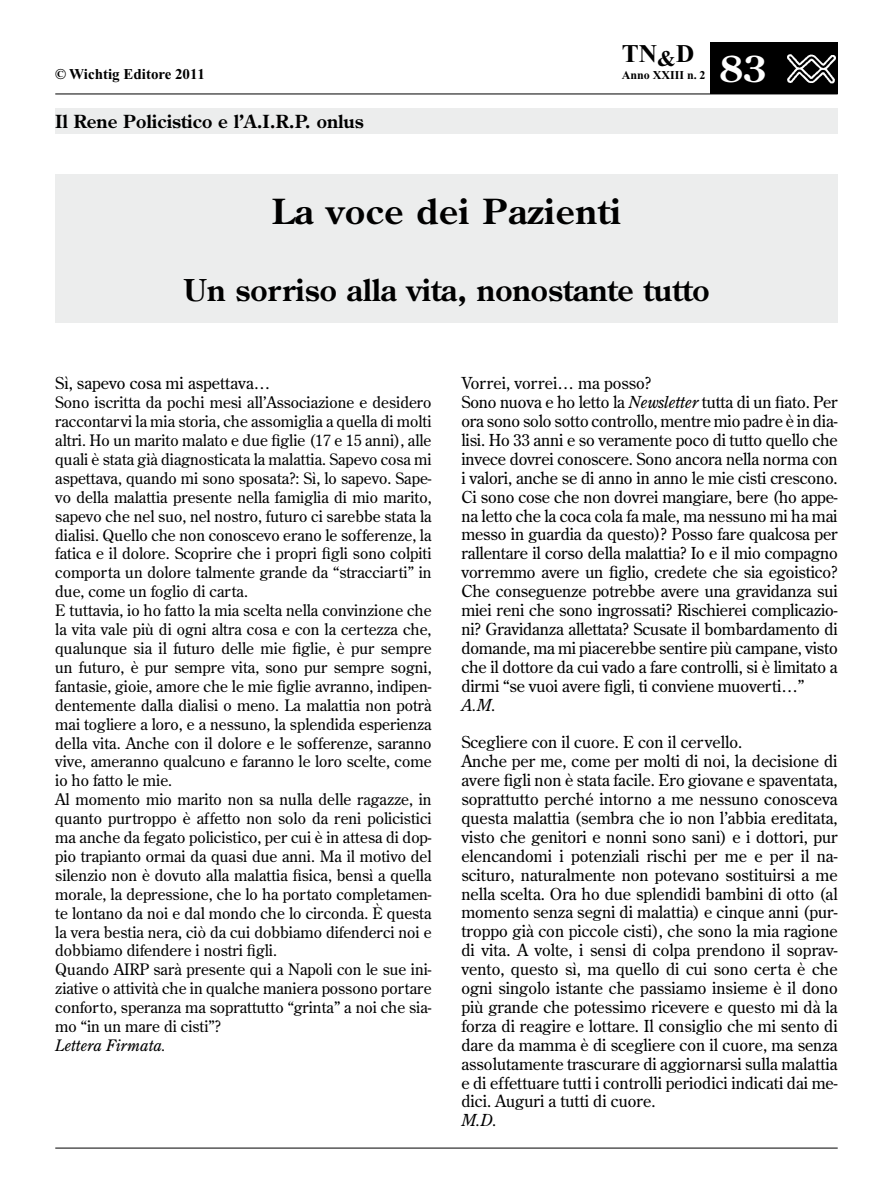
<style>
.page{position:relative;width:893px;height:1191px;background:#fff}
.page>*{position:absolute;margin:0;border:0;box-sizing:border-box;transform-origin:0 0}
.t1{font:700 36px "Century Old Style";color:#fff}
.t2{font:700 34.5px "Century Old Style";letter-spacing:.02em;color:#000}
.t3{font:700 30px "Century Old Style";color:#000}
.t4{font:700 25.5px "Times New Roman";color:#000}
.t5{font:700 18px "Century Old Style";color:#000}
.t6{font:16.5px/18.9px "Century Old Style";color:#000}
.t7{font:italic 16.5px "Century Old Style";color:#000}
.t8{font:15.75px/18.9px "Century Old Style";color:#000}
.t9{font:italic 15.75px "Century Old Style";color:#000}
.t10{font:700 15px "Times New Roman";color:#000}
.t11{font:700 12px "Times New Roman";color:#000}
.s1{font-style:italic}
</style>
<div class="page">
<hr style="left:55px;top:94px;width:783px;height:1px;background:#000">
<div style="left:710px;top:43px;width:128px;height:51px;background:#000"></div>
<img style="left:787px;top:54px;width:49px;height:30px">
<hr style="left:55px;top:1147px;width:783px;height:1px;background:#000">
<div style="left:55px;top:108px;width:783px;height:26px;background:#eceded"></div>
<div style="left:55px;top:174px;width:783px;height:149px;background:#eceded"></div>
<h3 class="t4" style="left:622px;top:39px;width:74px">TN<sub>&amp;</sub>D</h3>
<p class="t10" style="left:55px;top:66px;width:151px">© Wichtig Editore 2011</p>
<p class="t11" style="left:622px;top:68px;width:85px">Anno XXIII n. 2</p>
<p class="t5" style="left:55px;top:110px;width:310px">Il Rene Policistico e l’A.I.R.P. onlus</p>
<h1 class="t1" style="left:719px;top:45px;width:49px">83</h1>
<h2 class="t2" style="left:272px;top:189px;width:351px">La voce dei Pazienti</h2>
<h3 class="t3" style="left:184px;top:271px;width:527px">Un sorriso alla vita, nonostante tutto</h3>
<p class="t6" style="left:55px;top:373px;width:217px">Sì, sapevo cosa mi aspettava…</p>
<p class="t8" style="left:55px;top:392px;width:378px">Sono iscritta da pochi mesi all’Associazione e desidero raccontarvi la mia storia, che assomiglia a quella di molti altri. Ho un marito malato e due figlie (17 e 15 anni), alle quali è stata già diagnosticata la malattia. Sapevo cosa mi aspettava, quando mi sono sposata?: Sì, lo sapevo. Sape&shy;vo della malattia presente nella famiglia di mio marito, sapevo che nel suo, nel nostro, futuro ci sarebbe stata la dialisi. Quello che non conoscevo erano le sofferenze, la fatica e il dolore. Scoprire che i propri figli sono colpiti comporta un dolore talmente grande da “stracciarti” in due, come un foglio di carta.<br>E tuttavia, io ho fatto la mia scelta nella convinzione che la vita vale più di ogni altra cosa e con la certezza che, qualunque sia il futuro delle mie figlie, è pur sempre un futuro, è pur sempre vita, sono pur sempre sogni, fantasie, gioie, amore che le mie figlie avranno, indipen&shy;dentemente dalla dialisi o meno. La malattia non potrà mai togliere a loro, e a nessuno, la splendida esperienza della vita. Anche con il dolore e le sofferenze, saranno vive, ameranno qualcuno e faranno le loro scelte, come io ho fatto le mie.<br>Al momento mio marito non sa nulla delle ragazze, in quanto purtroppo è affetto non solo da reni policistici ma anche da fegato policistico, per cui è in attesa di dop&shy;pio trapianto ormai da quasi due anni. Ma il motivo del silenzio non è dovuto alla malattia fisica, bensì a quella morale, la depressione, che lo ha portato completamen&shy;te lontano da noi e dal mondo che lo circonda. È questa la vera bestia nera, ciò da cui dobbiamo difenderci noi e dobbiamo difendere i nostri figli.<br>Quando AIRP sarà presente qui a Napoli con le sue ini&shy;ziative o attività che in qualche maniera possono portare conforto, speranza ma soprattutto “grinta” a noi che sia&shy;mo “in un mare di cisti”?</p>
<p class="t9" style="left:55px;top:1035px;width:112px">Lettera Firmata.</p>
<p class="t6" style="left:461px;top:373px;width:378px">Vorrei, vorrei… ma posso?<br>Sono nuova e ho letto la <span class="s1">Newsletter</span> tutta di un fiato. Per ora sono solo sotto controllo, mentre mio padre è in dia&shy;lisi. Ho 33 anni e so veramente poco di tutto quello che invece dovrei conoscere. Sono ancora nella norma con i valori, anche se di anno in anno le mie cisti crescono.<br>Ci sono cose che non dovrei mangiare, bere (ho appe&shy;na letto che la coca cola fa male, ma nessuno mi ha mai messo in guardia da questo)? Posso fare qualcosa per rallentare il corso della malattia? Io e il mio compagno vorremmo avere un figlio, credete che sia egoistico?<br>Che conseguenze potrebbe avere una gravidanza sui miei reni che sono ingrossati? Rischierei complicazio&shy;ni? Gravidanza allettata? Scusate il bombardamento di domande, ma mi piacerebbe sentire più campane, visto che il dottore da cui vado a fare controlli, si è limitato a dirmi “se vuoi avere figli, ti conviene muoverti…”</p>
<p class="t7" style="left:461px;top:694px;width:36px">A.M.</p>
<p class="t6" style="left:461px;top:732px;width:378px">Scegliere con il cuore. E con il cervello.<br>Anche per me, come per molti di noi, la decisione di avere figli non è stata facile. Ero giovane e spaventata, soprattutto perché intorno a me nessuno conosceva questa malattia (sembra che io non l’abbia ereditata, visto che genitori e nonni sono sani) e i dottori, pur elencandomi i potenziali rischi per me e per il na&shy;scituro, naturalmente non potevano sostituirsi a me nella scelta. Ora ho due splendidi bambini di otto (al momento senza segni di malattia) e cinque anni (pur&shy;troppo già con piccole cisti), che sono la mia ragione di vita. A volte, i sensi di colpa prendono il soprav&shy;vento, questo sì, ma quello di cui sono certa è che ogni singolo istante che passiamo insieme è il dono più grande che potessimo ricevere e questo mi dà la forza di reagire e lottare. Il consiglio che mi sento di dare da mamma è di scegliere con il cuore, ma senza assolutamente trascurare di aggiornarsi sulla malattia e di effettuare tutti i controlli periodici indicati dai me&shy;dici. Auguri a tutti di cuore.</p>
<p class="t7" style="left:461px;top:1110px;width:38px">M.D.</p>
</div>
